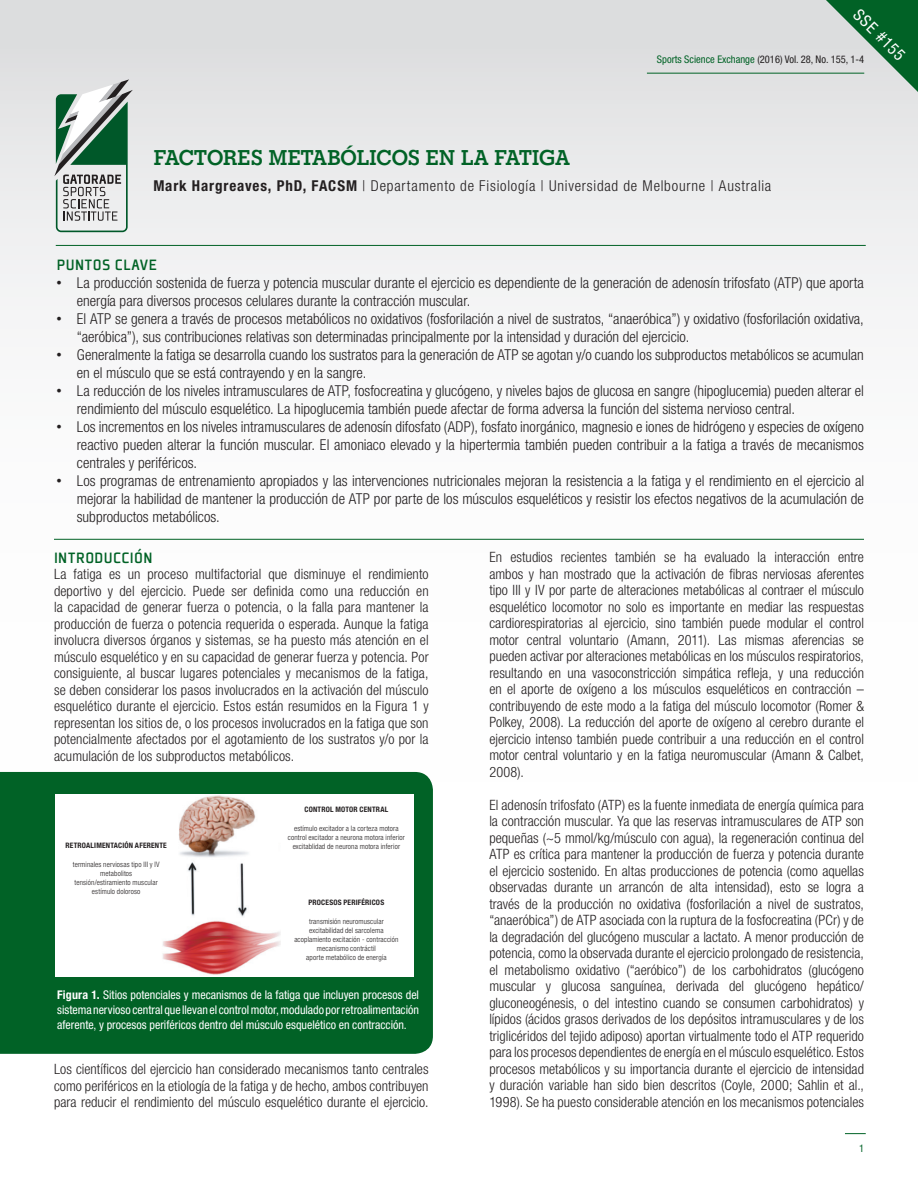
<style>
.page{position:relative;width:918px;height:1188px;background:#fff}
.page>*{position:absolute;margin:0;border:0;box-sizing:border-box;transform-origin:0 0}
.t1{font:700 22.5px "Gatorade";letter-spacing:-.01em;color:#016226}
.Headings{font:500 16.5px "Plexes Pro";letter-spacing:.025em;color:#016226}
.t2{font:condensed 16.35px "Helvetica Neue LT Std";color:#fff}
.t3{font:300 condensed 15px/18px "Helvetica Neue LT Std";color:#231f20}
.t4{font:300 condensed 15px "Helvetica Neue LT Std";letter-spacing:.05em;color:#231f20}
.newbody_text_no_bull{font:300 condensed 14.25px/16.5px "Helvetica Neue LT Std";color:#231f20;text-align:justify}
.t5{font:condensed 12px/15px "Helvetica Neue LT Std";color:#fff;text-align:justify}
.t6{font:condensed 10.5px "Helvetica Neue LT Std";color:#231f20}
.t7{font:condensed 10.5px "Helvetica Neue LT Std";color:#016226}
.t8{font:300 condensed 7.5px/9px "Helvetica Neue LT Std";letter-spacing:.015em;color:#231f20;text-align:center}
.t9{font:700 condensed 7.5px "Helvetica Neue LT Std";letter-spacing:.025em;color:#231f20}
.s1{color:#016226}
.s2{font-weight:700}
.s3{font-family:"Arial";font-weight:400;font-stretch:normal}
</style>
<div class="page">
<div style="left:0;top:0;width:918px;height:1188px;background:linear-gradient(to bottom,#e8e9ea,#fff)"></div>
<hr style="left:647px;top:73px;width:217px;height:1px;background:#016226">
<svg style="left:845px;top:1133px;width:21px;height:1px"></svg>
<hr style="left:56px;top:245px;width:810px;height:1px;background:#016226">
<hr style="left:54px;top:539px;width:810px;height:1px;background:#016226">
<svg style="left:826px;top:0;width:92px;height:92px;background:#6fa083"></svg>
<svg style="left:54px;top:79px;width:79px;height:153px;background:#9db1a7"></svg>
<div style="left:0;top:772px;width:433px;height:282px;background:#016226"></div>
<img style="left:55px;top:794px;width:358px;height:182px">
<div style="left:59px;top:803px;width:103px;height:128px;background:#fff"></div>
<div style="left:281px;top:805px;width:129px;height:165px;background:#fff"></div>
<p class="t2" style="left:863px;top:5px;width:67px;rotate:45deg">SSE #155</p>
<p class="t6" style="left:657px;top:53px;width:209px"><span class="s1">Sports Science Exchange</span> (2016) Vol. 28, No. 155, 1-4</p>
<p class="t1" style="left:153px;top:144px;width:418px">FACTORES METABÓLICOS EN LA FATIGA</p>
<p class="t4" style="left:153px;top:177px;width:620px"><span class="s2">Mark Hargreaves, PhD, FACSM</span> | Departamento de Fisiología | Universidad de Melbourne | Australia</p>
<p class="Headings" style="left:57px;top:255px;width:102px">PUNTOS CLAVE</p>
<p class="t3" style="left:77px;top:274px;width:789px;text-indent:-20px"><span class="s3">•</span> La producción sostenida de fuerza y potencia muscular durante el ejercicio es dependiente de la generación de adenosín trifosfato (ATP) que aporta energía para diversos procesos celulares durante la contracción muscular.</p>
<p class="t3" style="left:77px;top:310px;width:789px;text-indent:-20px"><span class="s3">•</span> El ATP se genera a través de procesos metabólicos no oxidativos (fosforilación a nivel de sustratos, “anaeróbica”) y oxidativo (fosforilación oxidativa, “aeróbica”), sus contribuciones relativas son determinadas principalmente por la intensidad y duración del ejercicio.</p>
<p class="t3" style="left:77px;top:346px;width:788px;text-indent:-20px"><span class="s3">•</span> Generalmente la fatiga se desarrolla cuando los sustratos para la generación de ATP se agotan y/o cuando los subproductos metabólicos se acumulan en el músculo que se está contrayendo y en la sangre.</p>
<p class="t3" style="left:77px;top:382px;width:789px;text-indent:-20px"><span class="s3">•</span> La reducción de los niveles intramusculares de ATP, fosfocreatina y glucógeno, y niveles bajos de glucosa en sangre (hipoglucemia) pueden alterar el rendimiento del músculo esquelético. La hipoglucemia también puede afectar de forma adversa la función del sistema nervioso central.</p>
<p class="t3" style="left:77px;top:418px;width:789px;text-align:justify;text-indent:-20px"><span class="s3">•</span> Los incrementos en los niveles intramusculares de adenosín difosfato (ADP), fosfato inorgánico, magnesio e iones de hidrógeno y especies de oxígeno reactivo pueden alterar la función muscular. El amoniaco elevado y la hipertermia también pueden contribuir a la fatiga a través de mecanismos centrales y periféricos.</p>
<p class="t3" style="left:77px;top:472px;width:789px;text-align:justify;text-indent:-20px"><span class="s3">•</span> Los programas de entrenamiento apropiados y las intervenciones nutricionales mejoran la resistencia a la fatiga y el rendimiento en el ejercicio al mejorar la habilidad de mantener la producción de ATP por parte de los músculos esqueléticos y resistir los efectos negativos de la acumulación de subproductos metabólicos.</p>
<p class="Headings" style="left:54px;top:548px;width:100px">INTRODUCCIÓN</p>
<p class="newbody_text_no_bull" style="left:54px;top:566px;width:376px">La fatiga es un proceso multifactorial que disminuye el rendimiento deportivo y del ejercicio. Puede ser definida como una reducción en la capacidad de generar fuerza o potencia, o la falla para mantener la producción de fuerza o potencia requerida o esperada. Aunque la fatiga involucra diversos órganos y sistemas, se ha puesto más atención en el músculo esquelético y en su capacidad de generar fuerza y potencia. Por consiguiente, al buscar lugares potenciales y mecanismos de la fatiga, se deben considerar los pasos involucrados en la activación del músculo esquelético durante el ejercicio. Estos están resumidos en la Figura 1 y representan los sitios de, o los procesos involucrados en la fatiga que son potencialmente afectados por el agotamiento de los sustratos y/o por la acumulación de los subproductos metabólicos.</p>
<p class="newbody_text_no_bull" style="left:489px;top:549px;width:376px">En estudios recientes también se ha evaluado la interacción entre ambos y han mostrado que la activación de fibras nerviosas aferentes tipo III y IV por parte de alteraciones metabólicas al contraer el músculo esquelético locomotor no solo es importante en mediar las respuestas cardiorespiratorias al ejercicio, sino también puede modular el control motor central voluntario (Amann, 2011). Las mismas aferencias se pueden activar por alteraciones metabólicas en los músculos respiratorios, resultando en una vasoconstricción simpática refleja, y una reducción en el aporte de oxígeno a los músculos esqueléticos en contracción – contribuyendo de este modo a la fatiga del músculo locomotor (Romer &amp; Polkey, 2008). La reducción del aporte de oxígeno al cerebro durante el ejercicio intenso también puede contribuir a una reducción en el control motor central voluntario y en la fatiga neuromuscular (Amann &amp; Calbet, 2008).</p>
<p class="newbody_text_no_bull" style="left:489px;top:796px;width:376px">El adenosín trifosfato (ATP) es la fuente inmediata de energía química para la contracción muscular. Ya que las reservas intramusculares de ATP son pequeñas (~5 mmol/kg/músculo con agua), la regeneración continua del ATP es crítica para mantener la producción de fuerza y potencia durante el ejercicio sostenido. En altas producciones de potencia (como aquellas observadas durante un arrancón de alta intensidad), esto se logra a través de la producción no oxidativa (fosforilación a nivel de sustratos, “anaeróbica”) de ATP asociada con la ruptura de la fosfocreatina (PCr) y de la degradación del glucógeno muscular a lactato. A menor producción de potencia, como la observada durante el ejercicio prolongado de resistencia, el metabolismo oxidativo (“aeróbico”) de los carbohidratos (glucógeno muscular y glucosa sanguínea, derivada del glucógeno hepático/ gluconeogénesis, o del intestino cuando se consumen carbohidratos) y lípidos (ácidos grasos derivados de los depósitos intramusculares y de los triglicéridos del tejido adiposo) aportan virtualmente todo el ATP requerido para los procesos dependientes de energía en el músculo esquelético. Estos procesos metabólicos y su importancia durante el ejercicio de intensidad y duración variable han sido bien descritos (Coyle, 2000; Sahlin et al., 1998). Se ha puesto considerable atención en los mecanismos potenciales</p>
<p class="t9" style="left:305px;top:804px;width:85px">CONTROL MOTOR CENTRAL</p>
<p class="t8" style="left:294px;top:824px;width:106px">estímulo excitador a la corteza motora</p>
<p class="t8" style="left:288px;top:833px;width:119px">control excitador a neurona motora inferior</p>
<p class="t8" style="left:293px;top:842px;width:109px">excitablidad de neurona motora inferior</p>
<p class="t9" style="left:66px;top:841px;width:103px">RETROALIMENTACIÓN AFERENTE</p>
<p class="t8" style="left:73px;top:860px;width:88px">terminales nerviosas tipo III y IV metabolitos</p>
<p class="t8" style="left:75px;top:878px;width:85px">tensión/estiramiento muscular estímulo doloroso</p>
<p class="t9" style="left:309px;top:898px;width:77px">PROCESOS PERIFÉRICOS</p>
<p class="t8" style="left:309px;top:917px;width:76px">transmisión neuromuscular</p>
<p class="t8" style="left:309px;top:926px;width:76px">excitabilidad del sarcolema</p>
<p class="t8" style="left:294px;top:935px;width:106px">acoplamiento excitación - contracción mecanismo contráctil</p>
<p class="t8" style="left:306px;top:953px;width:82px">aporte metabólico de energía</p>
<p class="t5" style="left:57px;top:988px;width:363px"><span class="s2">Figura 1.</span> Sitios potenciales y mecanismos de la fatiga que incluyen procesos del sistema nervioso central que llevan el control motor, modulado por retroalimentación aferente, y procesos periféricos dentro del músculo esquelético en contracción.</p>
<p class="newbody_text_no_bull" style="left:54px;top:1061px;width:376px">Los científicos del ejercicio han considerado mecanismos tanto centrales como periféricos en la etiología de la fatiga y de hecho, ambos contribuyen para reducir el rendimiento del músculo esquelético durante el ejercicio.</p>
<p class="t7" style="left:859px;top:1142px;width:7px">1</p>
</div>
